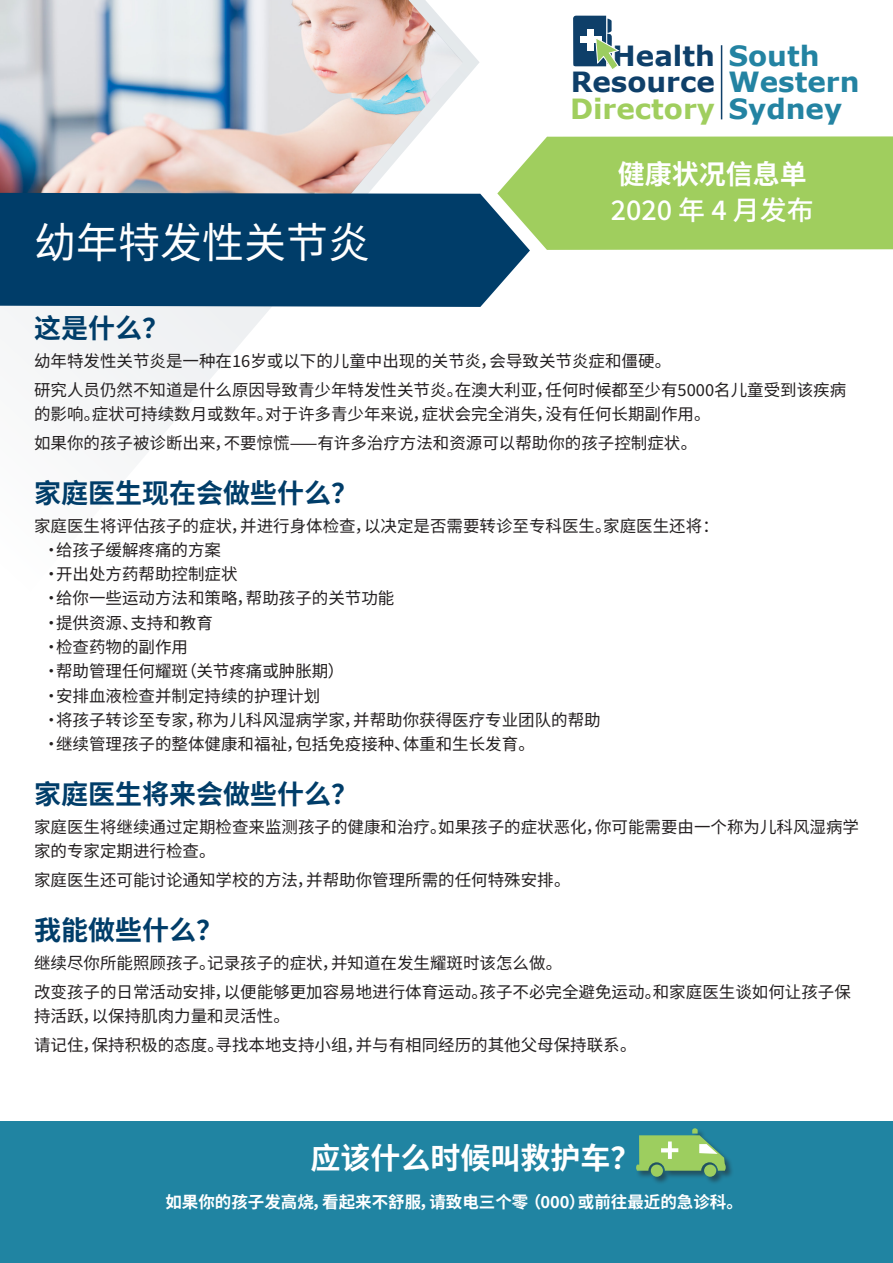
<style>
.page{position:relative;width:893px;height:1263px;background:#fff}
.page>*{position:absolute;margin:0;border:0;box-sizing:border-box;transform-origin:0 0}
.t1{font:42px "Noto Sans SC";color:#fff}
.General_paragraphs{font:700 30px "Noto Sans SC";color:#fff}
.t2{font:700 27.75px/26.4px "Verdana";color:#0e3f69;text-align:justify}
.t3{font:700 27.75px/26.4px "Verdana";color:#2383a2}
.General_paragraphs-2{font:700 27px "Noto Sans SC";color:#003d69}
.t4{font:500 27px "Noto Sans SC";color:#fff}
.t5{font:700 27px "Noto Sans SC";color:#fff}
.General_paragraphs-3{font:16.5px/24.3px "Noto Sans SC";color:#231f20}
.Paragraph_with_0_spa{font:16.5px "Noto Sans SC";color:#231f20}
.General_paragraphs-4{font:700 16.5px "Noto Sans SC";color:#fff}
.s1{color:#a0ce5e}
</style>
<div class="page">
<svg style="left:0;top:0;width:479px;height:446px"></svg>
<svg style="left:573px;top:16px;width:44px;height:53px"></svg>
<hr style="left:721px;top:45px;width:1px;height:74px;background:#0e3f69">
<div style="left:0;top:193px;width:530px;height:114px;background:#003d69"></div>
<svg style="left:497px;top:136px;width:396px;height:114px;background:#a3ce68"></svg>
<div style="left:0;top:1121px;width:893px;height:142px;background:#2084a2"></div>
<div style="left:636px;top:1128px;width:98px;height:57px;background:#231f20;opacity:.5"></div>
<div style="left:704px;top:1164px;width:12px;height:13px;background:#9dce5f;border-radius:50%"></div>
<div style="left:651px;top:1164px;width:12px;height:13px;background:#9dce5f;border-radius:50%"></div>
<svg style="left:636px;top:1128px;width:90px;height:43px"></svg>
<p class="t1" style="left:34px;top:218px;width:337px">幼年特发性关节炎</p>
<p class="t2" style="left:570px;top:42px;width:146px;text-indent:43px">Health Resource <span class="s1">Directory</span></p>
<p class="t3" style="left:728px;top:42px;width:133px">South<br>Western<br>Sydney</p>
<p class="t5" style="left:618px;top:159px;width:190px">健康状况信息单</p>
<p class="t4" style="left:611px;top:195px;width:205px">2020 年 4 月发布</p>
<p class="General_paragraphs-2" style="left:34px;top:313px;width:136px">这是什么？</p>
<p class="General_paragraphs-3" style="left:34px;top:349px;width:639px">幼年特发性关节炎是一种在16岁或以下的儿童中出现的关节炎，会导致关节炎症和僵硬。</p>
<p class="General_paragraphs-3" style="left:34px;top:378px;width:814px">研究人员仍然不知道是什么原因导致青少年特发性关节炎。在澳大利亚，任何时候都至少有5000名儿童受到该疾病的影响。症状可持续数月或数年。对于许多青少年来说，症状会完全消失，没有任何长期副作用。</p>
<p class="General_paragraphs-3" style="left:34px;top:431px;width:665px">如果你的孩子被诊断出来，不要惊慌——有许多治疗方法和资源可以帮助你的孩子控制症状。</p>
<p class="General_paragraphs-2" style="left:34px;top:478px;width:325px">家庭医生现在会做些什么？</p>
<p class="Paragraph_with_0_spa" style="left:34px;top:516px;width:686px">家庭医生将评估孩子的症状，并进行身体检查，以决定是否需要转诊至专科医生。家庭医生还将：</p>
<p class="General_paragraphs-3" style="left:43px;top:538px;width:180px">•给孩子缓解疼痛的方案</p>
<p class="General_paragraphs-3" style="left:43px;top:562px;width:196px">•开出处方药帮助控制症状</p>
<p class="General_paragraphs-3" style="left:43px;top:587px;width:353px">•给你一些运动方法和策略，帮助孩子的关节功能</p>
<p class="General_paragraphs-3" style="left:43px;top:611px;width:171px">•提供资源、支持和教育</p>
<p class="General_paragraphs-3" style="left:43px;top:635px;width:147px">•检查药物的副作用</p>
<p class="General_paragraphs-3" style="left:43px;top:659px;width:303px">•帮助管理任何耀斑（关节疼痛或肿胀期）</p>
<p class="General_paragraphs-3" style="left:43px;top:684px;width:279px">•安排血液检查并制定持续的护理计划</p>
<p class="General_paragraphs-3" style="left:43px;top:708px;width:559px">•将孩子转诊至专家，称为儿科风湿病学家，并帮助你获得医疗专业团队的帮助</p>
<p class="General_paragraphs-3" style="left:43px;top:732px;width:493px">•继续管理孩子的整体健康和福祉，包括免疫接种、体重和生长发育。</p>
<p class="General_paragraphs-2" style="left:34px;top:779px;width:325px">家庭医生将来会做些什么？</p>
<p class="General_paragraphs-3" style="left:34px;top:815px;width:826px">家庭医生将继续通过定期检查来监测孩子的健康和治疗。如果孩子的症状恶化，你可能需要由一个称为儿科风湿病学家的专家定期进行检查。</p>
<p class="General_paragraphs-3" style="left:34px;top:868px;width:538px">家庭医生还可能讨论通知学校的方法，并帮助你管理所需的任何特殊安排。</p>
<p class="General_paragraphs-2" style="left:34px;top:915px;width:190px">我能做些什么？</p>
<p class="General_paragraphs-3" style="left:34px;top:951px;width:530px">继续尽你所能照顾孩子。记录孩子的症状，并知道在发生耀斑时该怎么做。</p>
<p class="General_paragraphs-3" style="left:34px;top:980px;width:818px">改变孩子的日常活动安排，以便能够更加容易地进行体育运动。孩子不必完全避免运动。和家庭医生谈如何让孩子保持活跃，以保持肌肉力量和灵活性。</p>
<p class="General_paragraphs-3" style="left:34px;top:1033px;width:604px">请记住，保持积极的态度。寻找本地支持小组，并与有相同经历的其他父母保持联系。</p>
<p class="General_paragraphs" style="left:310px;top:1141px;width:331px">应该什么时候叫救护车？</p>
<p class="General_paragraphs-4" style="left:165px;top:1193px;width:579px">如果你的孩子发高烧，看起来不舒服，请致电三个零 （000）或前往最近的急诊科。</p>
</div>
